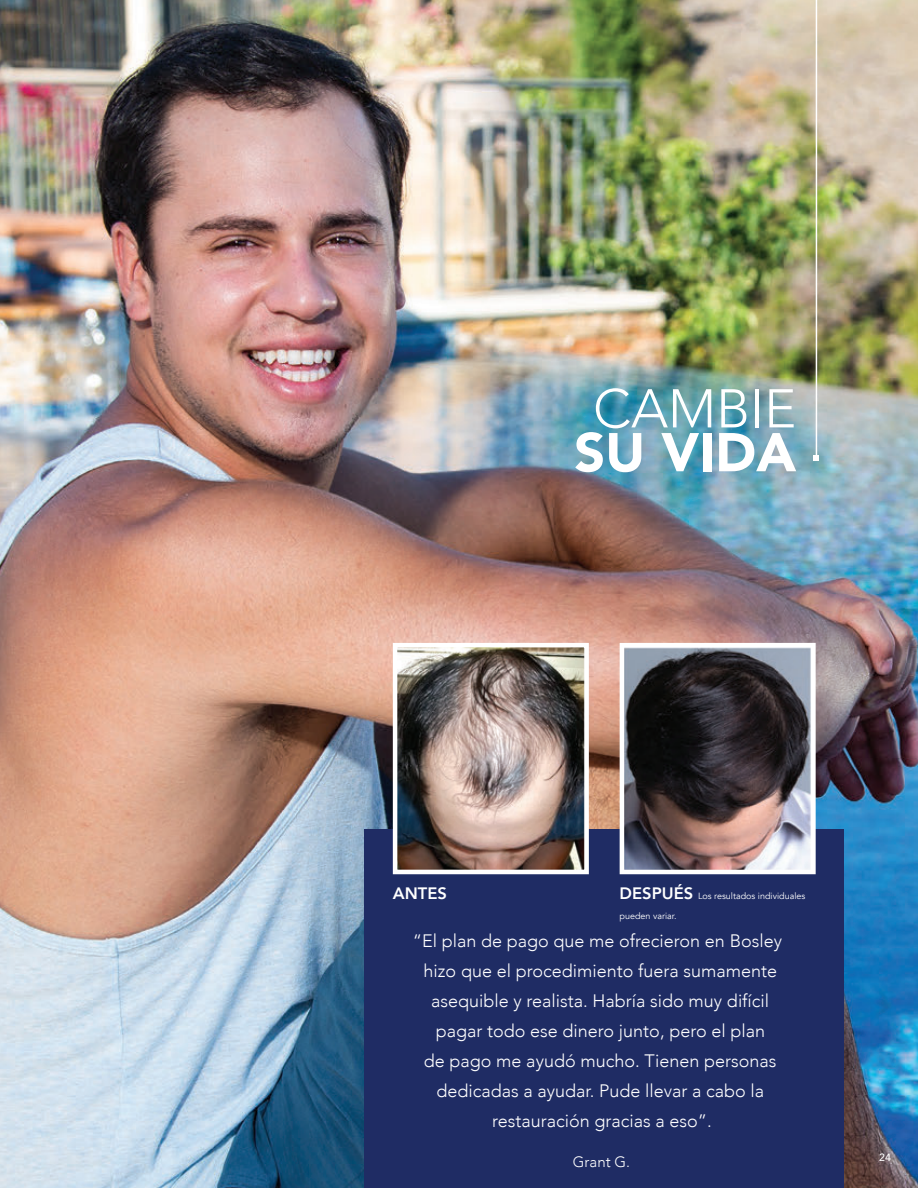
<style>
.page{position:relative;width:918px;height:1188px;background:#fff}
.page>*{position:absolute;margin:0;border:0;box-sizing:border-box;transform-origin:0 0}
.t1{font:300 54px/43.8px "Avenir";color:#fff;text-align:center}
.t2{font:300 18px/30px "Avenir";color:#fff;text-align:center}
.t3{font:800 16.5px "Avenir";color:#fff}
.t4{font:300 15px "Avenir";color:#fff}
.t5{font:500 10.5px "Avenir";color:#fff}
.t6{font:9px/19.5px "Avenir";color:#fff}
.s1{font-weight:900}
.s2{font-weight:800;font-size:16.5px}
</style>
<div class="page">
<img style="left:0;top:0;width:918px;height:1188px">
<div style="left:364px;top:830px;width:480px;height:358px;background:#1f2c64"></div>
<hr style="left:816px;top:0;width:1px;height:458px;background:#fff">
<svg style="left:813px;top:455px;width:6px;height:6px"></svg>
<img style="left:398px;top:648px;width:186px;height:221px">
<div style="left:393px;top:643px;width:196px;height:231px;border:4px solid #fff"></div>
<img style="left:625px;top:648px;width:186px;height:221px">
<div style="left:620px;top:643px;width:196px;height:231px;border:4px solid #fff"></div>
<p class="t1" style="left:574px;top:387px;width:223px">CAMBIE<br><span class="s1">SU VIDA</span></p>
<p class="t3" style="left:393px;top:881px;width:56px">ANTES</p>
<p class="t6" style="left:620px;top:887px;width:187px"><span class="s2">DESPUÉS</span> Los resultados individuales pueden variar.</p>
<p class="t2" style="left:413px;top:926px;width:371px">“El plan de pago que me ofrecieron en Bosley hizo que el procedimiento fuera sumamente asequible y realista. Habría sido muy difícil pagar todo ese dinero junto, pero el plan<br>de pago me ayudó mucho. Tienen personas dedicadas a ayudar. Pude llevar a cabo la restauración gracias a eso”.</p>
<p class="t4" style="left:573px;top:1153px;width:59px">Grant G.</p>
<p class="t5" style="left:879px;top:1148px;width:13px">24</p>
</div>
